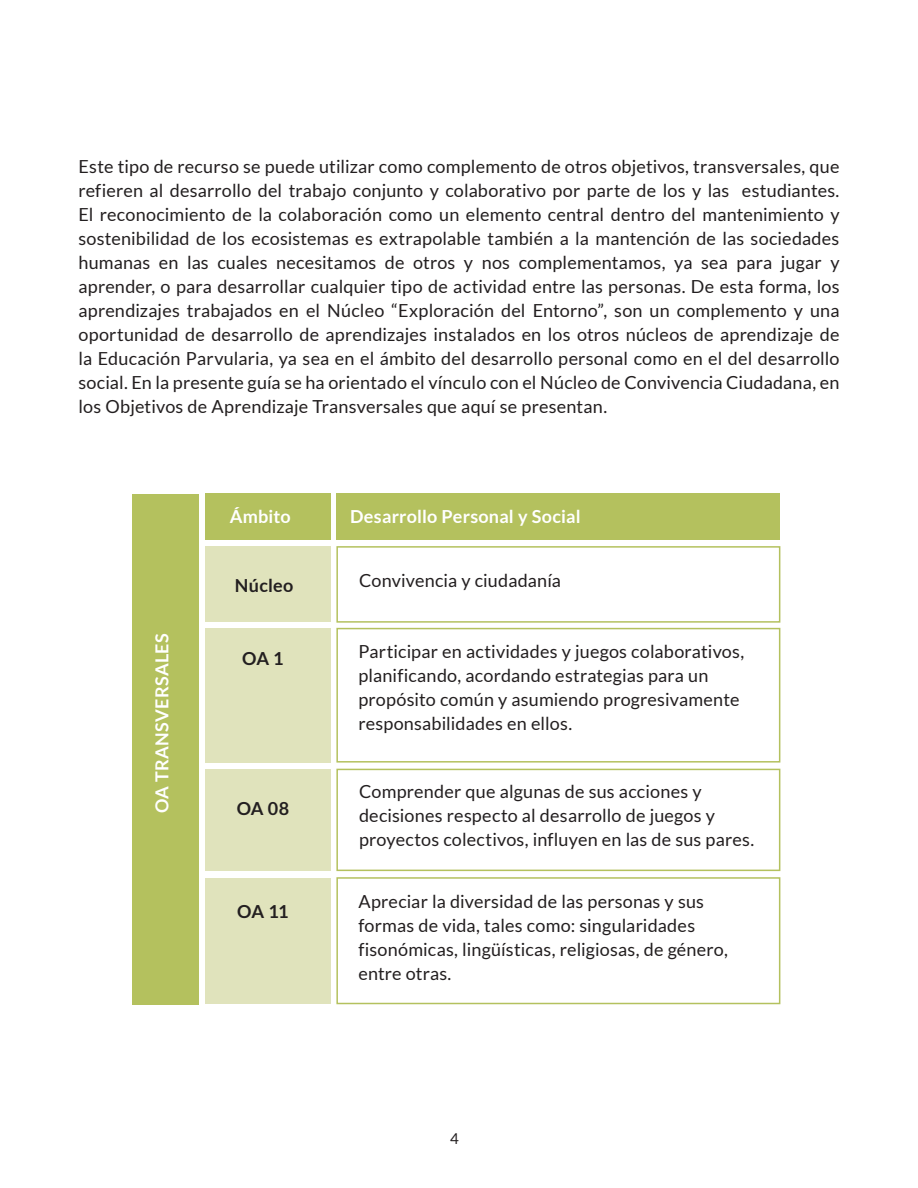
<style>
.page{position:relative;width:918px;height:1188px;background:#fff}
.page>*{position:absolute;margin:0;border:0;box-sizing:border-box;transform-origin:0 0}
.t1{font:18px/24px "Lato";letter-spacing:.01em;color:#231f20}
.t2{font:700 18px "Lato";letter-spacing:.015em;color:#fff}
.t3{font:700 18px "Lato";letter-spacing:.01em;color:#231f20}
.t4{font:15px "Lato";color:#231f20}
</style>
<div class="page">
<div style="left:206px;top:493px;width:125px;height:47px;background:#b4c15e"></div>
<div style="left:336px;top:493px;width:444px;height:47px;background:#b4c15e"></div>
<div style="left:206px;top:547px;width:125px;height:75px;background:#e0e3bc"></div>
<div style="left:336px;top:546px;width:444px;height:77px;border:2px solid #b4c15e"></div>
<div style="left:336px;top:628px;width:444px;height:135px;border:2px solid #b4c15e"></div>
<div style="left:336px;top:769px;width:444px;height:102px;border:2px solid #b4c15e"></div>
<div style="left:336px;top:877px;width:444px;height:127px;border:2px solid #b4c15e"></div>
<div style="left:206px;top:628px;width:125px;height:135px;background:#e0e3bc"></div>
<div style="left:206px;top:770px;width:125px;height:101px;background:#e0e3bc"></div>
<div style="left:206px;top:879px;width:125px;height:125px;background:#e0e3bc"></div>
<div style="left:133px;top:494px;width:66px;height:510px;background:#b4c15e"></div>
<p class="t1" style="left:78px;top:155px;width:763px;text-align:justify">Este tipo de recurso se puede utilizar como complemento de otros objetivos, transversales, que refieren al desarrollo del trabajo conjunto y colaborativo por parte de los y las estudiantes.<br>El reconocimiento de la colaboración como un elemento central dentro del mantenimiento y sostenibilidad de los ecosistemas es extrapolable también a la mantención de las sociedades humanas en las cuales necesitamos de otros y nos complementamos, ya sea para jugar y aprender, o para desarrollar cualquier tipo de actividad entre las personas. De esta forma, los aprendizajes trabajados en el Núcleo “Exploración del Entorno”, son un complemento y una oportunidad de desarrollo de aprendizajes instalados en los otros núcleos de aprendizaje de la Educación Parvularia, ya sea en el ámbito del desarrollo personal como en el del desarrollo social. En la presente guía se ha orientado el vínculo con el Núcleo de Convivencia Ciudadana, en los Objetivos de Aprendizaje Transversales que aquí se presentan.</p>
<p class="t2" style="left:230px;top:506px;width:63px">Ámbito</p>
<p class="t2" style="left:350px;top:506px;width:232px">Desarrollo Personal y Social</p>
<p class="t2" style="left:152px;top:813px;width:181px;rotate:-90deg">OA TRANSVERSALES</p>
<p class="t3" style="left:235px;top:575px;width:60px">Núcleo</p>
<p class="t1" style="left:359px;top:568px;width:203px">Convivencia y ciudadanía</p>
<p class="t3" style="left:242px;top:648px;width:43px">OA 1</p>
<p class="t3" style="left:237px;top:798px;width:54px">OA 08</p>
<p class="t3" style="left:237px;top:901px;width:53px">OA 11</p>
<p class="t1" style="left:358px;top:639px;width:387px">Participar en actividades y juegos colaborativos, planificando, acordando estrategias para un propósito común y asumiendo progresivamente responsabilidades en ellos.</p>
<p class="t1" style="left:359px;top:780px;width:397px">Comprender que algunas de sus acciones y decisiones respecto al desarrollo de juegos y proyectos colectivos, influyen en las de sus pares.</p>
<p class="t1" style="left:358px;top:890px;width:371px">Apreciar la diversidad de las personas y sus formas de vida, tales como: singularidades fisonómicas, lingüísticas, religiosas, de género, entre otras.</p>
<p class="t4" style="left:450px;top:1130px;width:10px">4</p>
</div>
